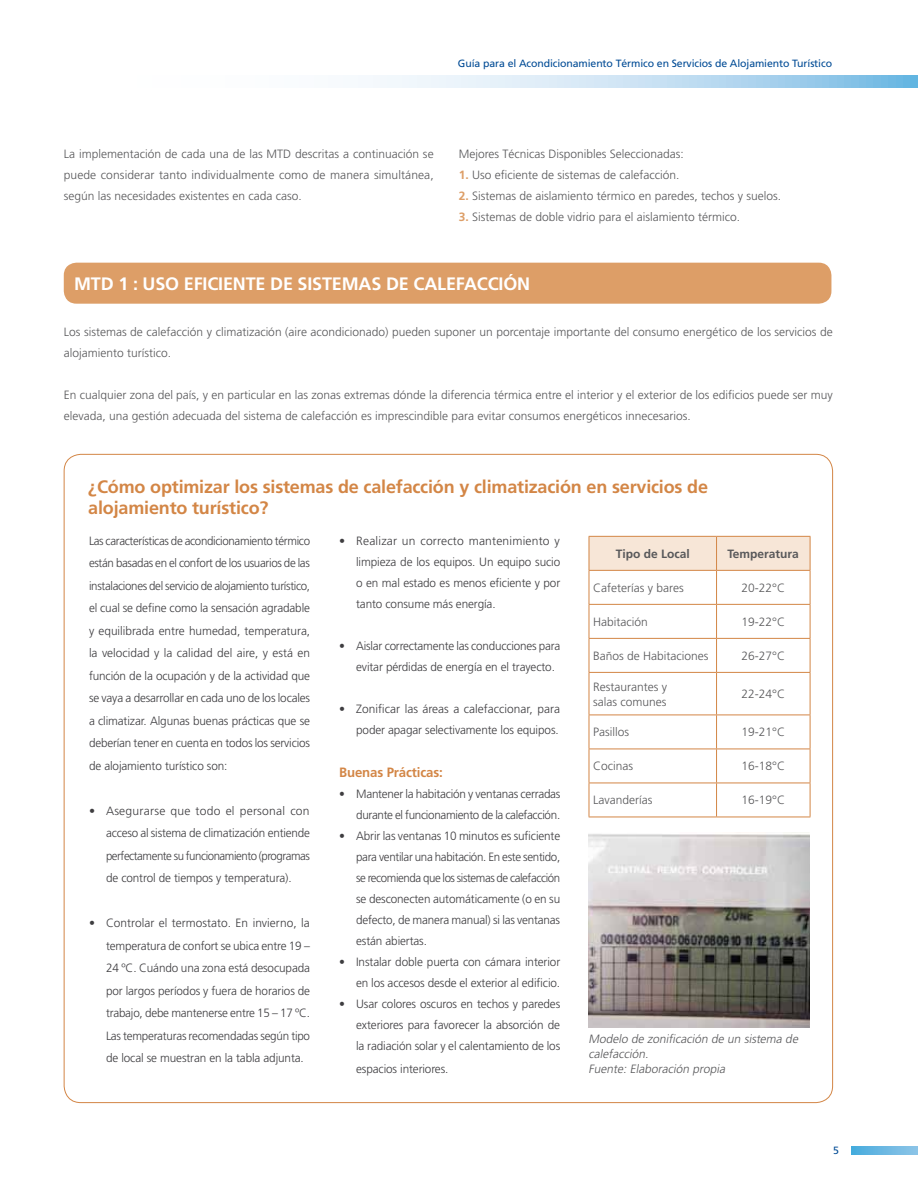
<style>
.page{position:relative;width:918px;height:1188px;background:#fff}
.page>*{position:absolute;margin:0;border:0;box-sizing:border-box;transform-origin:0 0}
.t1{font:700 18px/21px "Frutiger";letter-spacing:-.01em;color:#d38646}
.t2{font:700 18px "Frutiger";letter-spacing:-.01em;color:#fff}
.t3{font:700 13.5px "Frutiger";letter-spacing:-.01em;color:#d38646}
.t4{font:300 12px/21px "Frutiger";letter-spacing:-.01em;color:#3e3d40;text-align:justify}
.t5{font:300 12px/21px "Frutiger";color:#58585a}
.t6{font:300 12px/22.5px "Frutiger";letter-spacing:-.01em;color:#3e3d40;text-align:justify;scale:.96 1}
.t7{font:italic 300 12px/15px "Frutiger";color:#58585a}
.t8{font:700 12px "Frutiger";color:#58585a}
.t9{font:10.5px "Frutiger";letter-spacing:-.01em;color:#004b95}
.s1{font-weight:700;color:#dd9e67}
</style>
<div class="page">
<svg style="left:373px;top:76px;width:545px;height:11px"></svg>
<svg style="left:852px;top:1146px;width:66px;height:9px"></svg>
<div style="left:64px;top:263px;width:767px;height:41px;background:#dd9e67;border-radius:13px"></div>
<div style="left:590px;top:537px;width:220px;height:33px;background:#f7e6d7"></div>
<hr style="left:589px;top:536px;width:128px;height:1px;background:#d38646">
<hr style="left:589px;top:537px;width:1px;height:33px;background:#d38646">
<hr style="left:717px;top:536px;width:93px;height:1px;background:#d38646">
<hr style="left:716px;top:537px;width:1px;height:33px;background:#d38646">
<hr style="left:810px;top:537px;width:1px;height:33px;background:#d38646">
<hr style="left:589px;top:570px;width:128px;height:1px;background:#d38646">
<hr style="left:589px;top:571px;width:1px;height:33px;background:#d38646">
<hr style="left:717px;top:570px;width:93px;height:1px;background:#d38646">
<hr style="left:716px;top:571px;width:1px;height:33px;background:#d38646">
<hr style="left:810px;top:571px;width:1px;height:33px;background:#d38646">
<hr style="left:589px;top:604px;width:128px;height:1px;background:#d38646">
<hr style="left:589px;top:605px;width:1px;height:33px;background:#d38646">
<hr style="left:717px;top:604px;width:93px;height:1px;background:#d38646">
<hr style="left:716px;top:605px;width:1px;height:33px;background:#d38646">
<hr style="left:810px;top:605px;width:1px;height:33px;background:#d38646">
<hr style="left:589px;top:638px;width:128px;height:1px;background:#d38646">
<hr style="left:589px;top:639px;width:1px;height:33px;background:#d38646">
<hr style="left:717px;top:638px;width:93px;height:1px;background:#d38646">
<hr style="left:716px;top:639px;width:1px;height:33px;background:#d38646">
<hr style="left:810px;top:639px;width:1px;height:33px;background:#d38646">
<hr style="left:589px;top:672px;width:128px;height:1px;background:#d38646">
<hr style="left:589px;top:673px;width:1px;height:42px;background:#d38646">
<hr style="left:717px;top:672px;width:93px;height:1px;background:#d38646">
<hr style="left:716px;top:673px;width:1px;height:42px;background:#d38646">
<hr style="left:810px;top:673px;width:1px;height:42px;background:#d38646">
<hr style="left:589px;top:715px;width:128px;height:1px;background:#d38646">
<hr style="left:589px;top:715px;width:1px;height:34px;background:#d38646">
<hr style="left:717px;top:715px;width:93px;height:1px;background:#d38646">
<hr style="left:716px;top:715px;width:1px;height:34px;background:#d38646">
<hr style="left:810px;top:715px;width:1px;height:34px;background:#d38646">
<hr style="left:589px;top:749px;width:128px;height:1px;background:#d38646">
<hr style="left:589px;top:749px;width:1px;height:34px;background:#d38646">
<hr style="left:717px;top:749px;width:93px;height:1px;background:#d38646">
<hr style="left:716px;top:749px;width:1px;height:34px;background:#d38646">
<hr style="left:810px;top:749px;width:1px;height:34px;background:#d38646">
<hr style="left:589px;top:783px;width:128px;height:1px;background:#d38646">
<hr style="left:589px;top:783px;width:1px;height:34px;background:#d38646">
<hr style="left:717px;top:783px;width:93px;height:1px;background:#d38646">
<hr style="left:716px;top:783px;width:1px;height:34px;background:#d38646">
<hr style="left:810px;top:783px;width:1px;height:34px;background:#d38646">
<hr style="left:589px;top:817px;width:128px;height:1px;background:#d38646">
<hr style="left:717px;top:817px;width:93px;height:1px;background:#d38646">
<img style="left:589px;top:832px;width:221px;height:196px">
<p class="t9" style="left:458px;top:58px;width:376px">Guía para el Acondicionamiento Térmico en Servicios de Alojamiento Turístico</p>
<p class="t5" style="left:64px;top:143px;width:371px;text-align:justify">La implementación de cada una de las MTD descritas a continuación se puede considerar tanto individualmente como de manera simultánea, según las necesidades existentes en cada caso.</p>
<p class="t5" style="left:459px;top:143px;width:227px">Mejores Técnicas Disponibles Seleccionadas:</p>
<p class="t5" style="left:459px;top:164px;width:222px"><span class="s1">1.</span> Uso eficiente de sistemas de calefacción.</p>
<p class="t5" style="left:459px;top:185px;width:324px"><span class="s1">2.</span> Sistemas de aislamiento térmico en paredes, techos y suelos.</p>
<p class="t5" style="left:459px;top:206px;width:283px"><span class="s1">3.</span> Sistemas de doble vidrio para el aislamiento térmico.</p>
<h1 class="t2" style="left:74px;top:273px;width:458px">MTD 1 : Uso eficiente de sistemas de calefacción</h1>
<p class="t5" style="left:64px;top:322px;width:771px">Los sistemas de calefacción y climatización (aire acondicionado) pueden suponer un porcentaje importante del consumo energético de los servicios de alojamiento turístico.</p>
<p class="t5" style="left:64px;top:385px;width:771px">En cualquier zona del país, y en particular en las zonas extremas dónde la diferencia térmica entre el interior y el exterior de los edificios puede ser muy elevada, una gestión adecuada del sistema de calefacción es imprescindible para evitar consumos energéticos innecesarios.</p>
<h1 class="t1" style="left:88px;top:476px;width:621px">¿Cómo optimizar los sistemas de calefacción y climatización en servicios de alojamiento turístico?</h1>
<p class="t6" style="left:89px;top:530px;width:232px">Las características de acondicionamiento térmico están basadas en el confort de los usuarios de las instalaciones del servicio de alojamiento turístico, el cual se define como la sensación agradable y equilibrada entre humedad, temperatura, la velocidad y la calidad del aire, y está en función de la ocupación y de la actividad que se vaya a desarrollar en cada uno de los locales a climatizar. Algunas buenas prácticas que se deberían tener en cuenta en todos los servicios de alojamiento turístico son:</p>
<p class="t4" style="left:106px;top:800px;width:206px;line-height:22.5px;text-indent:-17px">• Asegurarse que todo el personal con acceso al sistema de climatización entiende perfectamente su funcionamiento (programas de control de tiempos y temperatura).</p>
<p class="t4" style="left:106px;top:912px;width:206px;line-height:22.5px;text-indent:-17px">• Controlar el termostato. En invierno, la temperatura de confort se ubica entre 19 – 24 ºC. Cuándo una zona está desocupada por largos períodos y fuera de horarios de trabajo, debe mantenerse entre 15 – 17 ºC.<br>Las temperaturas recomendadas según tipo de local se muestran en la tabla adjunta.</p>
<p class="t4" style="left:356px;top:530px;width:206px;text-indent:-17px">• Realizar un correcto mantenimiento y limpieza de los equipos. Un equipo sucio o en mal estado es menos eficiente y por tanto consume más energía.</p>
<p class="t4" style="left:356px;top:635px;width:206px;text-indent:-17px">• Aislar correctamente las conducciones para evitar pérdidas de energía en el trayecto.</p>
<p class="t4" style="left:339px;top:698px;width:222px;text-align:right">• Zonificar las áreas a calefaccionar, para poder apagar selectivamente los equipos.</p>
<p class="t3" style="left:339px;top:765px;width:105px">Buenas Prácticas:</p>
<p class="t6" style="left:339px;top:784px;width:232px;line-height:21px;text-align:right">• Mantener la habitación y ventanas cerradas durante el funcionamiento de la calefacción.</p>
<p class="t4" style="left:356px;top:826px;width:206px;text-indent:-17px">• Abrir las ventanas 10 minutos es suficiente para ventilar una habitación. En este sentido, se recomienda que los sistemas de calefacción se desconecten automáticamente (o en su defecto, de manera manual) si las ventanas están abiertas.</p>
<p class="t4" style="left:339px;top:952px;width:223px;text-align:right">• Instalar doble puerta con cámara interior en los accesos desde el exterior al edificio.</p>
<p class="t4" style="left:356px;top:994px;width:206px;text-indent:-17px">• Usar colores oscuros en techos y paredes exteriores para favorecer la absorción de la radiación solar y el calentamiento de los</p>
<p class="t4" style="left:356px;top:1058px;width:94px">espacios interiores.</p>
<p class="t8" style="left:616px;top:547px;width:76px">Tipo de Local</p>
<p class="t8" style="left:728px;top:547px;width:73px">Temperatura</p>
<p class="t5" style="left:593px;top:577px;width:92px">Cafeterías y bares</p>
<p class="t5" style="left:742px;top:577px;width:45px">20-22°C</p>
<p class="t5" style="left:593px;top:611px;width:56px">Habitación</p>
<p class="t5" style="left:742px;top:611px;width:45px">19-22°C</p>
<p class="t5" style="left:593px;top:645px;width:117px">Baños de Habitaciones</p>
<p class="t5" style="left:742px;top:645px;width:45px">26-27°C</p>
<p class="t5" style="left:593px;top:679px;width:76px;line-height:15px">Restaurantes y salas comunes</p>
<p class="t5" style="left:742px;top:684px;width:45px">22-24°C</p>
<p class="t5" style="left:593px;top:722px;width:37px">Pasillos</p>
<p class="t5" style="left:742px;top:722px;width:45px">19-21°C</p>
<p class="t5" style="left:593px;top:756px;width:42px">Cocinas</p>
<p class="t5" style="left:742px;top:756px;width:45px">16-18°C</p>
<p class="t5" style="left:593px;top:790px;width:61px">Lavanderías</p>
<p class="t5" style="left:742px;top:790px;width:45px">16-19°C</p>
<p class="t7" style="left:589px;top:1032px;width:213px">Modelo de zonificación de un sistema de calefacción.<br>Fuente: Elaboración propia</p>
<p class="t9" style="left:833px;top:1145px;width:7px">5</p>
</div>
